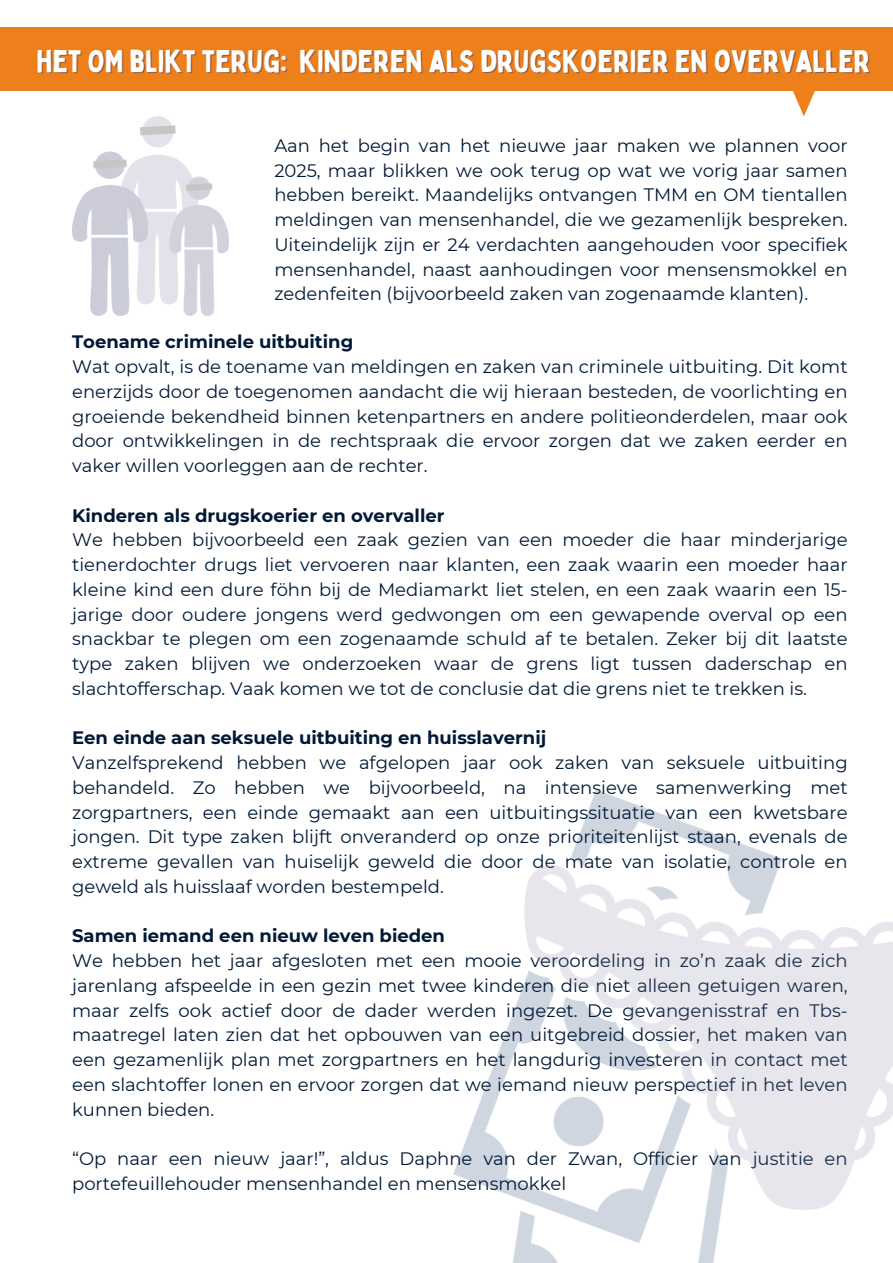
<style>
.page{position:relative;width:893px;height:1263px;background:#fff}
.page>*{position:absolute;margin:0;border:0;box-sizing:border-box;transform-origin:0 0}
.t1{font:30.67px "Bobby Jones";color:#fefefe}
.t2{font:18px/24.8px "Montserrat";color:#001935;text-align:justify}
.t3{font:700 18px "Montserrat";color:#001935}
</style>
<div class="page">
<div style="left:0;top:28px;width:893px;height:63px;background:#ee801c"></div>
<svg style="left:793px;top:91px;width:22px;height:25px"></svg>
<img style="left:453px;top:790px;width:440px;height:473px">
<img style="left:72px;top:116px;width:156px;height:200px">
<p class="t1" style="left:37px;top:41px;width:835px">HET OM BLIKT TERUG: KINDEREN ALS DRUGSKOERIER EN OVERVALLER</p>
<h1 class="t2" style="left:274px;top:133px;width:575px">Aan het begin van het nieuwe jaar maken we plannen voor 2025, maar blikken we ook terug op wat we vorig jaar samen hebben bereikt. Maandelijks ontvangen TMM en OM tientallen meldingen van mensenhandel, die we gezamenlijk bespreken.<br>Uiteindelijk zijn er 24 verdachten aangehouden voor specifiek mensenhandel, naast aanhoudingen voor mensensmokkel en zedenfeiten (bijvoorbeeld zaken van zogenaamde klanten).</h1>
<p class="t3" style="left:72px;top:331px;width:283px">Toename criminele uitbuiting</p>
<p class="t2" style="left:72px;top:354px;width:777px">Wat opvalt, is de toename van meldingen en zaken van criminele uitbuiting. Dit komt enerzijds door de toegenomen aandacht die wij hieraan besteden, de voorlichting en groeiende bekendheid binnen ketenpartners en andere politieonderdelen, maar ook door ontwikkelingen in de rechtspraak die ervoor zorgen dat we zaken eerder en vaker willen voorleggen aan de rechter.</p>
<p class="t3" style="left:72px;top:504px;width:374px">Kinderen als drugskoerier en overvaller</p>
<p class="t2" style="left:72px;top:527px;width:777px">We hebben bijvoorbeeld een zaak gezien van een moeder die haar minderjarige tienerdochter drugs liet vervoeren naar klanten, een zaak waarin een moeder haar kleine kind een dure föhn bij de Mediamarkt liet stelen, en een zaak waarin een 15- jarige door oudere jongens werd gedwongen om een gewapende overval op een snackbar te plegen om een zogenaamde schuld af te betalen. Zeker bij dit laatste type zaken blijven we onderzoeken waar de grens ligt tussen daderschap en slachtofferschap. Vaak komen we tot de conclusie dat die grens niet te trekken is.</p>
<p class="t3" style="left:72px;top:727px;width:475px">Een einde aan seksuele uitbuiting en huisslavernij</p>
<p class="t2" style="left:72px;top:750px;width:777px">Vanzelfsprekend hebben we afgelopen jaar ook zaken van seksuele uitbuiting behandeld. Zo hebben we bijvoorbeeld, na intensieve samenwerking met zorgpartners, een einde gemaakt aan een uitbuitingssituatie van een kwetsbare jongen. Dit type zaken blijft onveranderd op onze prioriteitenlijst staan, evenals de extreme gevallen van huiselijk geweld die door de mate van isolatie, controle en geweld als huisslaaf worden bestempeld.</p>
<p class="t3" style="left:72px;top:925px;width:374px">Samen iemand een nieuw leven bieden</p>
<p class="t2" style="left:72px;top:948px;width:777px">We hebben het jaar afgesloten met een mooie veroordeling in zo’n zaak die zich jarenlang afspeelde in een gezin met twee kinderen die niet alleen getuigen waren, maar zelfs ook actief door de dader werden ingezet. De gevangenisstraf en Tbs&shy;maatregel laten zien dat het opbouwen van een uitgebreid dossier, het maken van een gezamenlijk plan met zorgpartners en het langdurig investeren in contact met een slachtoffer lonen en ervoor zorgen dat we iemand nieuw perspectief in het leven kunnen bieden.</p>
<p class="t2" style="left:72px;top:1146px;width:777px">“Op naar een nieuw jaar!”, aldus Daphne van der Zwan, Officier van justitie en portefeuillehouder mensenhandel en mensensmokkel</p>
</div>
